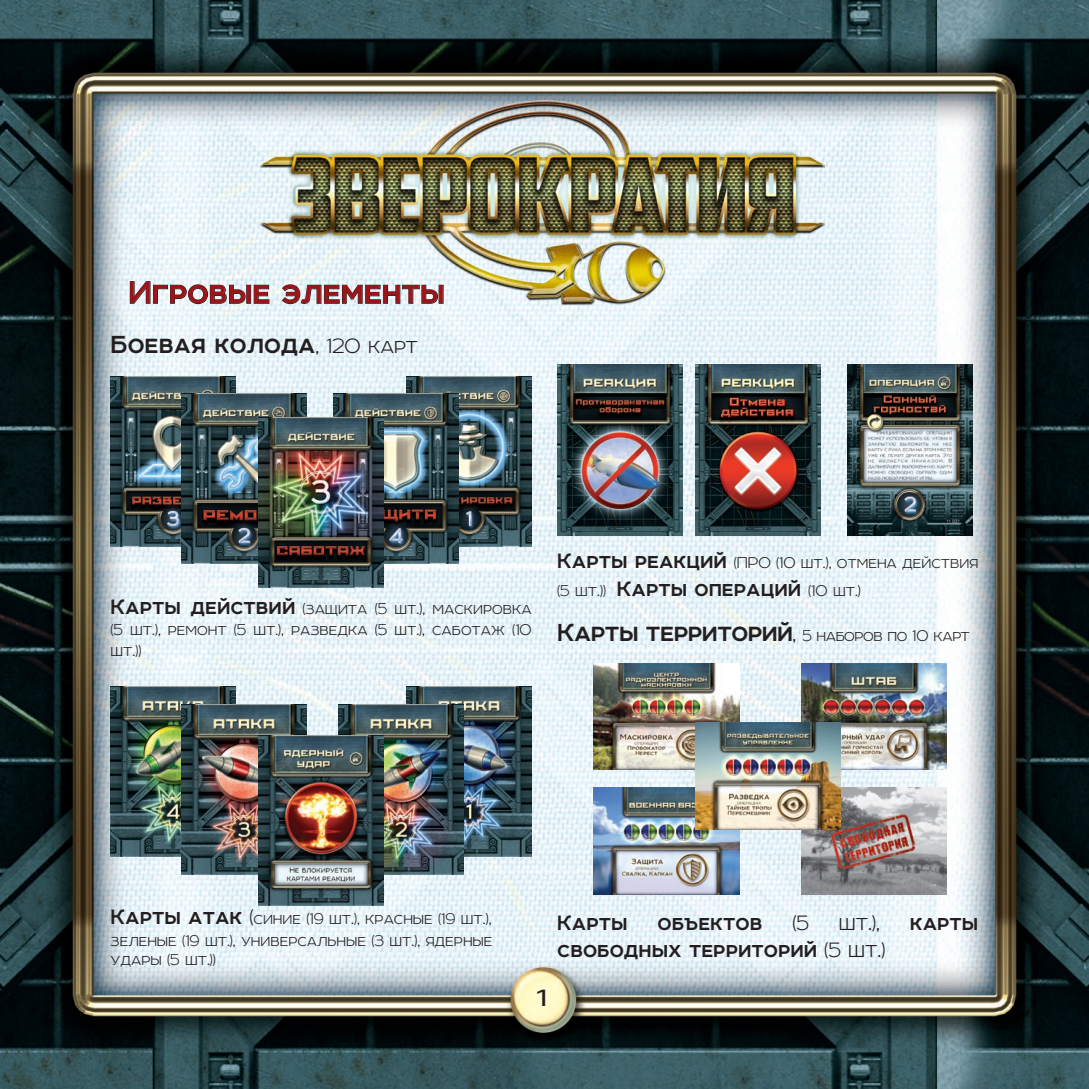
<style>
.page{position:relative;width:1089px;height:1089px;background:#fff}
.page>*{position:absolute;margin:0;border:0;box-sizing:border-box;transform-origin:0 0}
.t1{font:700 36px "Room";color:#9c1418}
.t2{font:700 28.5px "Room";color:#231f20}
.t3{font:700 24px/27.6px "Room";color:#231f20}
.t4{font:24px "Francker CYR";color:#231f20}
.t5{font:100 18px/20.7px "Room";color:#231f20}
.t6{font:100 18px "Room";letter-spacing:-.02em;color:#231f20}
.s1{font-weight:100;font-size:24px}
.s2{font-weight:700;font-size:24px}
.s3{font-weight:700;font-size:28.5px}
.s4{font-size:24px}
.s5{font-weight:100}
</style>
<div class="page">
<img style="left:0;top:0;width:1089px;height:1089px">
<svg style="left:130px;top:281px;width:129px;height:23px"></svg>
<img style="left:111px;top:686px;width:124px;height:170px">
<img style="left:407px;top:686px;width:124px;height:170px">
<img style="left:181px;top:705px;width:125px;height:170px">
<img style="left:259px;top:99px;width:565px;height:208px">
<img style="left:338px;top:705px;width:125px;height:170px">
<img style="left:695px;top:365px;width:125px;height:170px">
<img style="left:557px;top:365px;width:125px;height:170px">
<img style="left:801px;top:663px;width:145px;height:107px">
<img style="left:593px;top:787px;width:146px;height:107px">
<img style="left:847px;top:365px;width:125px;height:170px">
<img style="left:593px;top:663px;width:146px;height:107px">
<img style="left:111px;top:376px;width:124px;height:170px">
<img style="left:181px;top:393px;width:125px;height:170px">
<img style="left:407px;top:376px;width:124px;height:170px">
<img style="left:334px;top:393px;width:125px;height:170px">
<img style="left:259px;top:418px;width:124px;height:170px">
<img style="left:801px;top:787px;width:145px;height:107px">
<img style="left:695px;top:723px;width:145px;height:106px">
<img style="left:259px;top:735px;width:124px;height:170px">
<p class="t1" style="left:129px;top:272px;width:318px">Игровые элементы</p>
<p class="t2" style="left:111px;top:328px;width:309px">Боевая колода<span class="s1">, 120 карт</span></p>
<p class="t5" style="left:111px;top:598px;width:422px;text-align:justify"><span class="s2">Карты действий</span> (защита (5 шт.), маскировка (5 шт.), ремонт (5 шт.), разведка (5 шт.), саботаж (10 шт.))</p>
<p class="t5" style="left:557px;top:549px;width:422px;line-height:27.6px"><span class="s2">Карты реакций</span> (ПРО (10 шт.), отмена действия (5 шт.)) <span class="s2">Карты операций</span> (10 шт.)</p>
<p class="t6" style="left:557px;top:625px;width:414px"><span class="s3">Карты территорий</span><span class="s4">,</span> 5 наборов по 10 карт</p>
<p class="t5" style="left:111px;top:907px;width:383px;line-height:21.6px"><span class="s2">Карты атак</span> <span class="s4">(</span>синие (19 шт.), красные (19 шт.), зеленые (19 шт.), универсальные (3 шт.), ядерные</p>
<p class="t5" style="left:111px;top:949px;width:107px">удары (5 шт.))</p>
<p class="t4" style="left:534px;top:983px;width:18px">1</p>
<p class="t3" style="left:557px;top:908px;width:422px">Карты объектов <span class="s5">(5 шт.),</span> карты свободных территорий <span class="s5">(5 шт.)</span></p>
</div>
